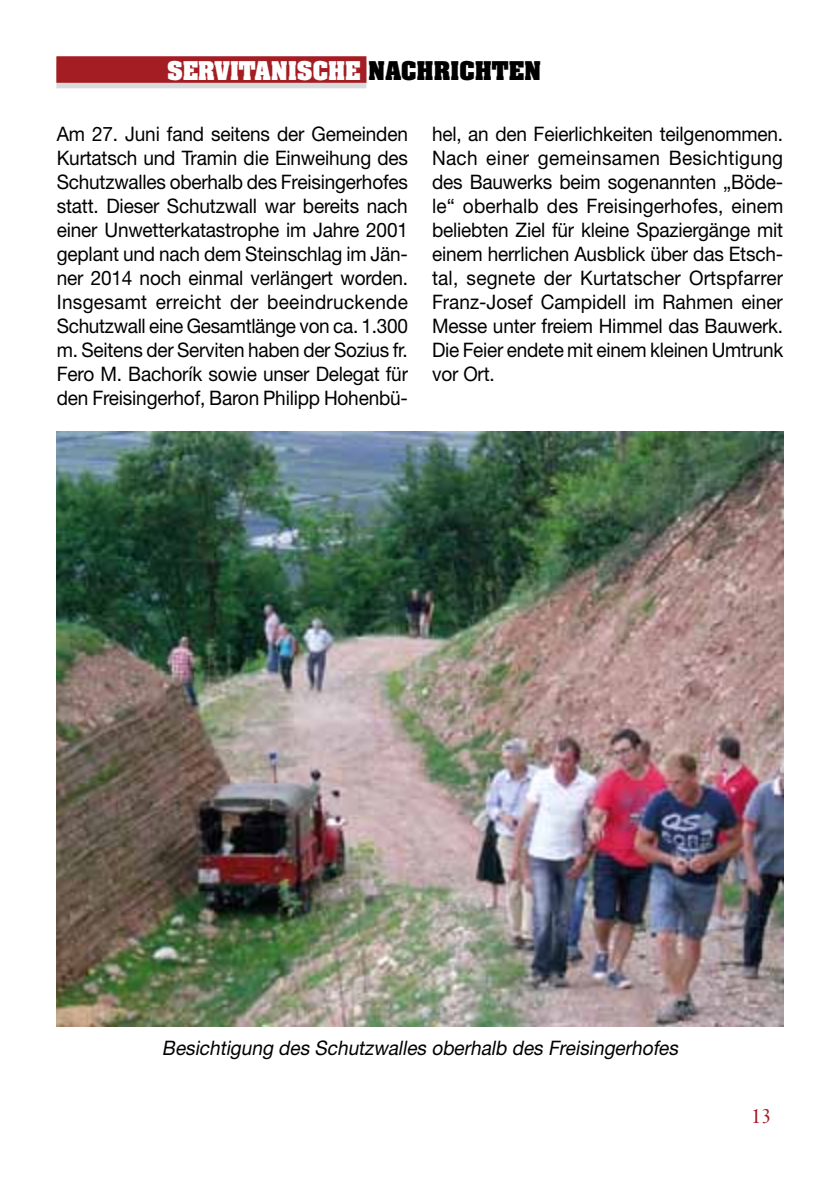
<style>
.page{position:relative;width:840px;height:1191px;background:#fff}
.page>*{position:absolute;margin:0;border:0;box-sizing:border-box;transform-origin:0 0}
.t1{font:700 22px "Aachen";color:#fff}
.t2{font:20px/24px "Helvetica Neue";letter-spacing:-.01em;color:#000;text-align:justify;scale:.95 1}
.t3{font:italic 20px "Helvetica Neue";color:#000;scale:.95 1}
.t4{font:20px "Janson Text";color:#a41d23}
.s1{color:#000}
</style>
<div class="page">
<svg style="left:57px;top:82px;width:309px;height:6px;background:#d1c0c2"></svg>
<div style="left:57px;top:57px;width:309px;height:25px;background:#a41d23"></div>
<img style="left:57px;top:431px;width:725px;height:595px">
<p class="t1" style="left:167px;top:54px;width:375px">SERVITANISCHE <span class="s1">NACHRICHTEN</span></p>
<p class="t2" style="left:57px;top:121px;width:371px">Am 27. Juni fand seitens der Gemeinden Kurtatsch und Tramin die Einweihung des Schutzwalles oberhalb des Freisingerhofes statt. Dieser Schutzwall war bereits nach einer Unwetterkatastrophe im Jahre 2001 geplant und nach dem Steinschlag im Jän&shy;ner 2014 noch einmal verlängert worden.<br>Insgesamt erreicht der beeindruckende Schutzwall eine Gesamtlänge von ca. 1.300 m. Seitens der Serviten haben der Sozius fr.<br>Fero M. Bachorík sowie unser Delegat für den Freisingerhof, Baron Philipp Hohenbü-</p>
<p class="t2" style="left:432px;top:121px;width:371px">hel, an den Feierlichkeiten teilgenommen.<br>Nach einer gemeinsamen Besichtigung des Bauwerks beim sogenannten „Böde&shy;le“ oberhalb des Freisingerhofes, einem beliebten Ziel für kleine Spaziergänge mit einem herrlichen Ausblick über das Etsch&shy;tal, segnete der Kurtatscher Ortspfarrer Franz-Josef Campidell im Rahmen einer Messe unter freiem Himmel das Bauwerk.<br>Die Feier endete mit einem kleinen Umtrunk vor Ort.</p>
<p class="t3" style="left:162px;top:1036px;width:548px">Besichtigung des Schutzwalles oberhalb des Freisingerhofes</p>
<p class="t4" style="left:750px;top:1103px;width:22px">13</p>
</div>
